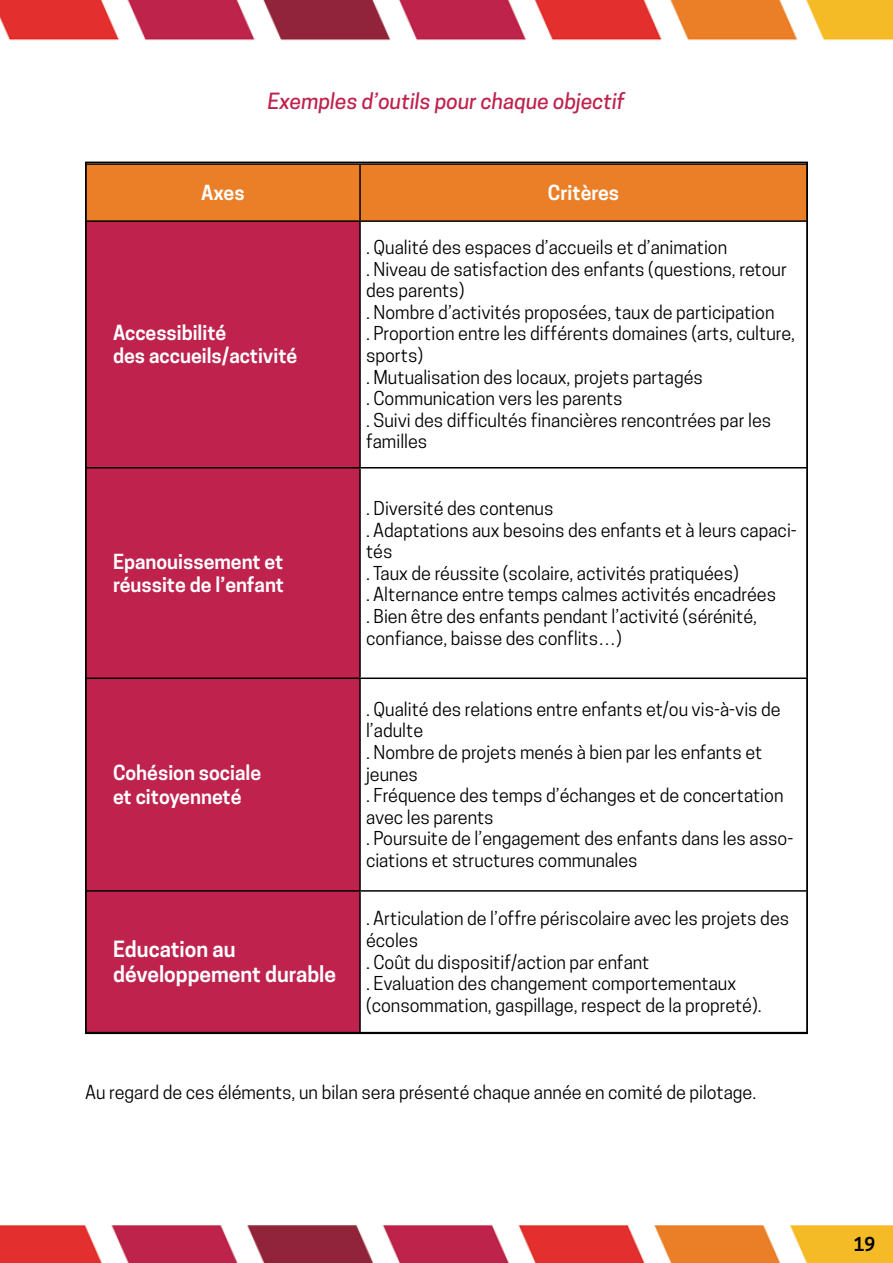
<style>
.page{position:relative;width:893px;height:1263px;background:#fff}
.page>*{position:absolute;margin:0;border:0;box-sizing:border-box;transform-origin:0 0}
.t1{font:italic 500 21px "Cooper Hewitt";color:#be224d}
.t2{font:600 21px/25.2px "Cooper Hewitt";color:#fff}
.t3{font:600 19.5px/23.4px "Cooper Hewitt";color:#fff}
.t4{font:18px/21.6px "Cooper Hewitt";color:#000}
.t5{font:600 18px "Cooper Hewitt";color:#000}
</style>
<div class="page">
<img style="left:0;top:0;width:893px;height:1263px">
<div style="left:88px;top:165px;width:717px;height:55px;background:#eb7f27"></div>
<div style="left:88px;top:222px;width:271px;height:809px;background:#be224d"></div>
<hr style="left:359px;top:165px;width:2px;height:55px;background:#000">
<hr style="left:85px;top:220px;width:275px;height:2px;background:#000">
<hr style="left:360px;top:220px;width:448px;height:2px;background:#000">
<hr style="left:359px;top:222px;width:2px;height:245px;background:#000">
<hr style="left:85px;top:467px;width:275px;height:1px;background:#000">
<hr style="left:360px;top:467px;width:448px;height:1px;background:#000">
<hr style="left:359px;top:468px;width:2px;height:209px;background:#000">
<hr style="left:85px;top:677px;width:275px;height:2px;background:#000">
<hr style="left:360px;top:677px;width:448px;height:2px;background:#000">
<hr style="left:359px;top:679px;width:2px;height:211px;background:#000">
<hr style="left:85px;top:890px;width:275px;height:2px;background:#000">
<hr style="left:360px;top:890px;width:448px;height:2px;background:#000">
<hr style="left:359px;top:892px;width:2px;height:140px;background:#000">
<p class="t1" style="left:268px;top:89px;width:359px">Exemples d’outils pour chaque objectif</p>
<p class="t3" style="left:201px;top:181px;width:45px">Axes</p>
<p class="t3" style="left:548px;top:181px;width:73px">Critères</p>
<p class="t3" style="left:113px;top:321px;width:186px">Accessibilité<br>des accueils/activité</p>
<p class="t3" style="left:113px;top:550px;width:172px">Epanouissement et réussite de l’enfant</p>
<p class="t3" style="left:113px;top:761px;width:150px">Cohésion sociale et citoyenneté</p>
<p class="t2" style="left:113px;top:937px;width:225px">Education au développement durable</p>
<p class="t4" style="left:366px;top:236px;width:431px">. Qualité des espaces d’accueils et d’animation<br>. Niveau de satisfaction des enfants (questions, retour des parents)<br>. Nombre d’activités proposées, taux de participation<br>. Proportion entre les différents domaines (arts, culture, sports)<br>. Mutualisation des locaux, projets partagés<br>. Communication vers les parents<br>. Suivi des difficultés financières rencontrées par les familles</p>
<p class="t4" style="left:366px;top:497px;width:432px">. Diversité des contenus<br>. Adaptations aux besoins des enfants et à leurs capaci&shy;tés<br>. Taux de réussite (scolaire, activités pratiquées)<br>. Alternance entre temps calmes activités encadrées<br>. Bien être des enfants pendant l’activité (sérénité, confiance, baisse des conflits…)</p>
<p class="t4" style="left:366px;top:698px;width:429px">. Qualité des relations entre enfants et/ou vis-à-vis de l’adulte<br>. Nombre de projets menés à bien par les enfants et jeunes<br>. Fréquence des temps d’échanges et de concertation avec les parents<br>. Poursuite de l’engagement des enfants dans les asso&shy;ciations et structures communales</p>
<p class="t4" style="left:366px;top:908px;width:425px">. Articulation de l’offre périscolaire avec les projets des écoles<br>. Coût du dispositif/action par enfant<br>. Evaluation des changement comportementaux (consommation, gaspillage, respect de la propreté).</p>
<p class="t4" style="left:85px;top:1082px;width:673px">Au regard de ces éléments, un bilan sera présenté chaque année en comité de pilotage.</p>
<p class="t5" style="left:854px;top:1233px;width:23px">19</p>
</div>
